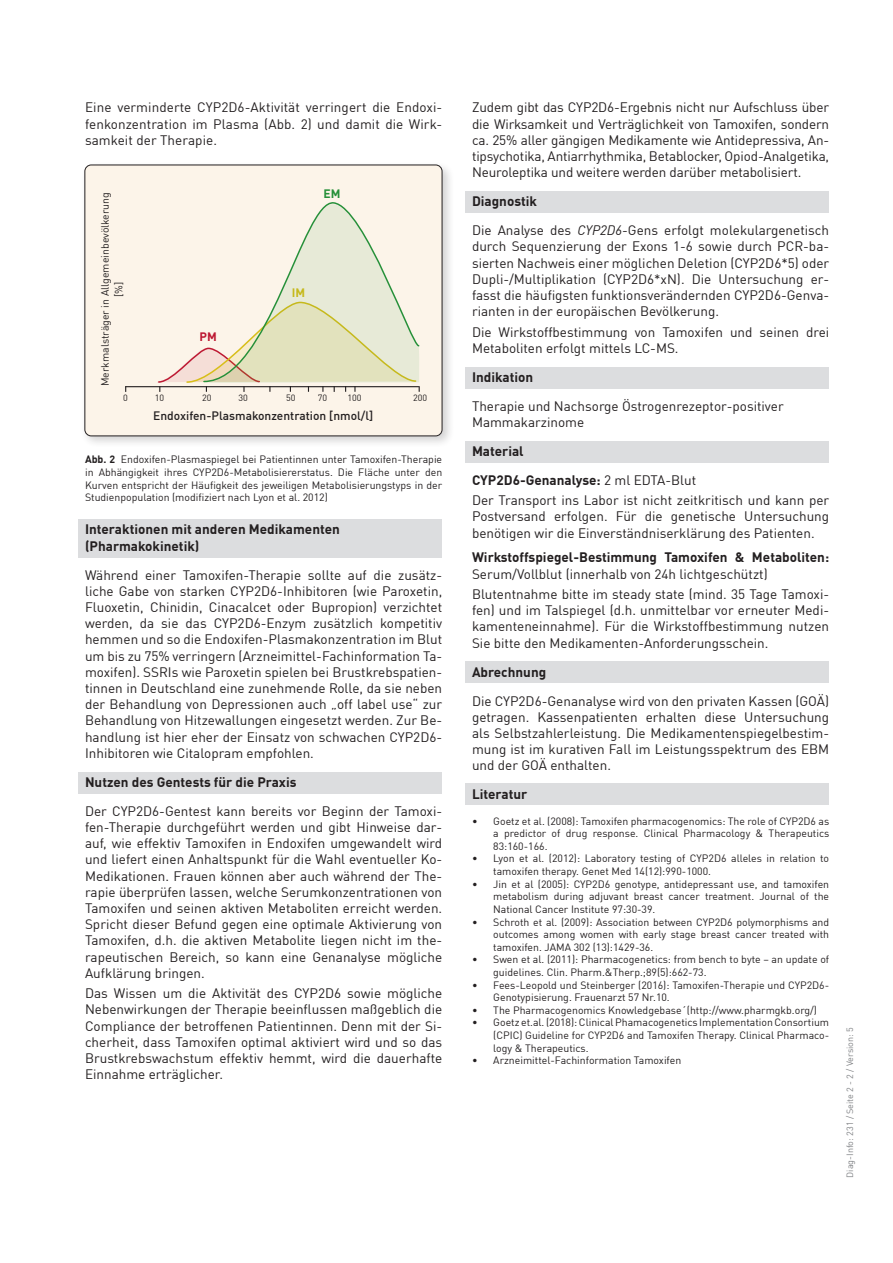
<style>
.page{position:relative;width:893px;height:1263px;background:#fff}
.page>*{position:absolute;margin:0;border:0;box-sizing:border-box;transform-origin:0 0}
.t1{font:13.5px/16.2px "DIN Offc";color:#231f20;text-align:justify}
.t2{font:700 13.5px/16.2px "DIN Offc";color:#231f20}
.t3{font:500 12px "DIN Pro";color:#231f20}
.t4{font:700 12px "DIN Pro";color:#bd1832}
.t5{font:700 12px "DIN Pro";color:#d8be19}
.t6{font:700 12px "DIN Pro";color:#269039}
.t7{font:10.5px/12.6px "DIN Offc";color:#231f20;text-align:justify}
.t8{font:10.5px/13.5px "DIN Pro";color:#231f20;text-align:center}
.t9{font:9px "DIN Offc";color:#808285}
.t10{font:9px "DIN Pro";color:#231f20}
.s1{font-weight:700}
.s2{font-style:italic}
.s3{font-weight:400}
</style>
<div class="page">
<div style="left:79px;top:772px;width:363px;height:21px;background:#dcdddf"></div>
<div style="left:466px;top:441px;width:363px;height:21px;background:#dcdddf"></div>
<div style="left:465px;top:367px;width:364px;height:22px;background:#dcdddf"></div>
<div style="left:466px;top:661px;width:363px;height:21px;background:#dcdddf"></div>
<div style="left:466px;top:191px;width:363px;height:22px;background:#dcdddf"></div>
<div style="left:79px;top:519px;width:363px;height:38px;background:#dcdddf"></div>
<div style="left:466px;top:784px;width:363px;height:21px;background:#dcdddf"></div>
<div style="left:81px;top:161px;width:374px;height:288px;background:#231f20;opacity:.2"></div>
<div style="left:85px;top:165px;width:357px;height:271px;background:#fcf4e9;border-radius:6px"></div>
<div style="left:85px;top:165px;width:357px;height:271px;border:1px solid #231f20;border-radius:6px"></div>
<hr style="left:125px;top:386px;width:294px;height:1px;background:#231f20">
<svg style="left:156px;top:202px;width:264px;height:190px"></svg>
<p class="t1" style="left:85px;top:99px;width:359px">Eine verminderte CYP2D6-Aktivität verringert die Endoxi&shy;fenkonzentration im Plasma (Abb. 2) und damit die Wirk&shy;samkeit der Therapie.</p>
<p class="t8" style="left:98px;top:386px;width:196px;rotate:-90deg">Merkmalsträger in Allgemeinbevölkerung [%]</p>
<p class="t4" style="left:199px;top:327px;width:19px">PM</p>
<p class="t6" style="left:323px;top:185px;width:18px">EM</p>
<p class="t5" style="left:292px;top:284px;width:15px">IM</p>
<p class="t10" style="left:123px;top:391px;width:6px">0</p>
<p class="t10" style="left:155px;top:391px;width:11px">10</p>
<p class="t10" style="left:202px;top:391px;width:11px">20</p>
<p class="t10" style="left:239px;top:391px;width:11px">30</p>
<p class="t10" style="left:286px;top:391px;width:11px">50</p>
<p class="t10" style="left:318px;top:391px;width:11px">70</p>
<p class="t10" style="left:347px;top:391px;width:16px">100</p>
<p class="t10" style="left:413px;top:391px;width:16px">200</p>
<p class="t3" style="left:153px;top:407px;width:222px">Endoxifen-Plasmakonzentration [nmol/l]</p>
<p class="t7" style="left:85px;top:453px;width:359px"><span class="s1">Abb. 2</span> Endoxifen-Plasmaspiegel bei Patientinnen unter Tamoxifen-Therapie in Abhängigkeit ihres CYP2D6-Metabolisiererstatus. Die Fläche unter den Kurven entspricht der Häufigkeit des jeweiligen Metabolisierungstyps in der Studienpopulation (modifiziert nach Lyon et al. 2012)</p>
<p class="t2" style="left:85px;top:521px;width:256px">Interaktionen mit anderen Medikamenten (Pharmakokinetik)</p>
<p class="t1" style="left:85px;top:566px;width:359px">Während einer Tamoxifen-Therapie sollte auf die zusätz&shy;liche Gabe von starken CYP2D6-Inhibitoren (wie Paroxetin, Fluoxetin, Chinidin, Cinacalcet oder Bupropion) verzichtet werden, da sie das CYP2D6-Enzym zusätzlich kompetitiv hemmen und so die Endoxifen-Plasmakonzentration im Blut um bis zu 75% verringern (Arzneimittel-Fachinformation Ta&shy;moxifen). SSRIs wie Paroxetin spielen bei Brustkrebspatien&shy;tinnen in Deutschland eine zunehmende Rolle, da sie neben der Behandlung von Depressionen auch „off label use“ zur Behandlung von Hitzewallungen eingesetzt werden. Zur Be&shy;handlung ist hier eher der Einsatz von schwachen CYP2D6- Inhibitoren wie Citalopram empfohlen.</p>
<p class="t2" style="left:85px;top:773px;width:213px">Nutzen des Gentests für die Praxis</p>
<p class="t1" style="left:85px;top:802px;width:359px">Der CYP2D6-Gentest kann bereits vor Beginn der Tamoxi&shy;fen-Therapie durchgeführt werden und gibt Hinweise dar&shy;auf, wie effektiv Tamoxifen in Endoxifen umgewandelt wird und liefert einen Anhaltspunkt für die Wahl eventueller Ko-Medikationen. Frauen können aber auch während der The&shy;rapie überprüfen lassen, welche Serumkonzentrationen von Tamoxifen und seinen aktiven Metaboliten erreicht werden.<br>Spricht dieser Befund gegen eine optimale Aktivierung von Tamoxifen, d.h. die aktiven Metabolite liegen nicht im the&shy;rapeutischen Bereich, so kann eine Genanalyse mögliche Aufklärung bringen.</p>
<p class="t1" style="left:85px;top:985px;width:359px">Das Wissen um die Aktivität des CYP2D6 sowie mögliche Nebenwirkungen der Therapie beeinflussen maßgeblich die Compliance der betroffenen Patientinnen. Denn mit der Si&shy;cherheit, dass Tamoxifen optimal aktiviert wird und so das Brustkrebswachstum effektiv hemmt, wird die dauerhafte Einnahme erträglicher.</p>
<p class="t1" style="left:472px;top:99px;width:359px">Zudem gibt das CYP2D6-Ergebnis nicht nur Aufschluss über die Wirksamkeit und Verträglichkeit von Tamoxifen, sondern ca. 25% aller gängigen Medikamente wie Antidepressiva, An&shy;tipsychotika, Antiarrhythmika, Betablocker, Opiod-Analgetika, Neuroleptika und weitere werden darüber metabolisiert.</p>
<p class="t1" style="left:472px;top:187px;width:359px;line-height:29px"><span class="s1">Diagnostik<br></span>Die Analyse des <span class="s2">CYP2D6</span>-Gens erfolgt molekulargenetisch</p>
<p class="t1" style="left:472px;top:238px;width:359px">durch Sequenzierung der Exons 1-6 sowie durch PCR-ba&shy;sierten Nachweis einer möglichen Deletion (CYP2D6*5) oder Dupli-/Multiplikation (CYP2D6*xN). Die Untersuchung er&shy;fasst die häufigsten funktionsverändernden CYP2D6-Genva&shy;rianten in der europäischen Bevölkerung.</p>
<p class="t1" style="left:472px;top:323px;width:359px">Die Wirkstoffbestimmung von Tamoxifen und seinen drei<br>Metaboliten erfolgt mittels LC-MS.</p>
<p class="t2" style="left:472px;top:368px;width:63px">Indikation</p>
<p class="t1" style="left:472px;top:397px;width:313px">Therapie und Nachsorge Östrogenrezeptor-positiver<br>Mammakarzinome</p>
<p class="t2" style="left:472px;top:436px;width:226px;line-height:29px">Material<br>CYP2D6-Genanalyse: <span class="s3">2 ml EDTA-Blut</span></p>
<p class="t1" style="left:472px;top:492px;width:359px">Der Transport ins Labor ist nicht zeitkritisch und kann per Postversand erfolgen. Für die genetische Untersuchung benötigen wir die Einverständniserklärung des Patienten.</p>
<p class="t2" style="left:472px;top:549px;width:359px">Wirkstoffspiegel-Bestimmung Tamoxifen &amp; Metaboliten:</p>
<p class="t1" style="left:472px;top:563px;width:359px;line-height:20.4px">Serum/Vollblut (innerhalb von 24h lichtgeschützt)<br>Blutentnahme bitte im steady state (mind. 35 Tage Tamoxi-</p>
<p class="t1" style="left:472px;top:602px;width:359px">fen) und im Talspiegel (d.h. unmittelbar vor erneuter Medi&shy;kamenteneinnahme). Für die Wirkstoffbestimmung nutzen Sie bitte den Medikamenten-Anforderungsschein.</p>
<p class="t2" style="left:472px;top:663px;width:76px">Abrechnung</p>
<p class="t1" style="left:472px;top:692px;width:359px">Die CYP2D6-Genanalyse wird von den privaten Kassen (GOÄ) getragen. Kassenpatienten erhalten diese Untersuchung als Selbstzahlerleistung. Die Medikamentenspiegelbestim&shy;mung ist im kurativen Fall im Leistungsspektrum des EBM und der GOÄ enthalten.</p>
<p class="t2" style="left:472px;top:786px;width:57px">Literatur</p>
<p class="t7" style="left:493px;top:814px;width:337px;text-indent:-21px">• Goetz et al. (2008): Tamoxifen pharmacogenomics: The role of CYP2D6 as a predictor of drug response. Clinical Pharmacology &amp; Therapeutics 83:160-166.</p>
<p class="t7" style="left:493px;top:852px;width:337px;text-indent:-21px">• Lyon et al. (2012): Laboratory testing of CYP2D6 alleles in relation to tamoxifen therapy. Genet Med 14(12):990-1000.</p>
<p class="t7" style="left:493px;top:877px;width:337px;text-indent:-21px">• Jin et al (2005): CYP2D6 genotype, antidepressant use, and tamoxifen metabolism during adjuvant breast cancer treatment. Journal of the National Cancer Institute 97:30-39.</p>
<p class="t7" style="left:493px;top:915px;width:337px;text-indent:-21px">• Schroth et al. (2009): Association between CYP2D6 polymorphisms and outcomes among women with early stage breast cancer treated with tamoxifen. JAMA 302 (13):1429-36.</p>
<p class="t7" style="left:493px;top:953px;width:337px;text-indent:-21px">• Swen et al. (2011): Pharmacogenetics: from bench to byte – an update of guidelines. Clin. Pharm.&amp;Therp.;89(5):662-73.</p>
<p class="t7" style="left:493px;top:978px;width:337px;text-indent:-21px">• Fees-Leopold und Steinberger (2016): Tamoxifen-Therapie und CYP2D6-<br>Genotypisierung. Frauenarzt 57 Nr.10.</p>
<p class="t7" style="left:472px;top:1003px;width:346px">• The Pharmacogenomics Knowledgebase´(http://www.pharmgkb.org/)</p>
<p class="t7" style="left:493px;top:1016px;width:337px;text-indent:-21px">• Goetz et.al. (2018): Clinical Phamacogenetics Implementation Consortium (CPIC) Guideline for CYP2D6 and Tamoxifen Therapy. Clinical Pharmaco&shy;logy &amp; Therapeutics.</p>
<p class="t7" style="left:472px;top:1054px;width:211px">• Arzneimittel-Fachinformation Tamoxifen</p>
<p class="t9" style="left:844px;top:1177px;width:152px;rotate:-90deg">Diag-Info: 231 / Seite 2 - 2 / Version: 5</p>
</div>
